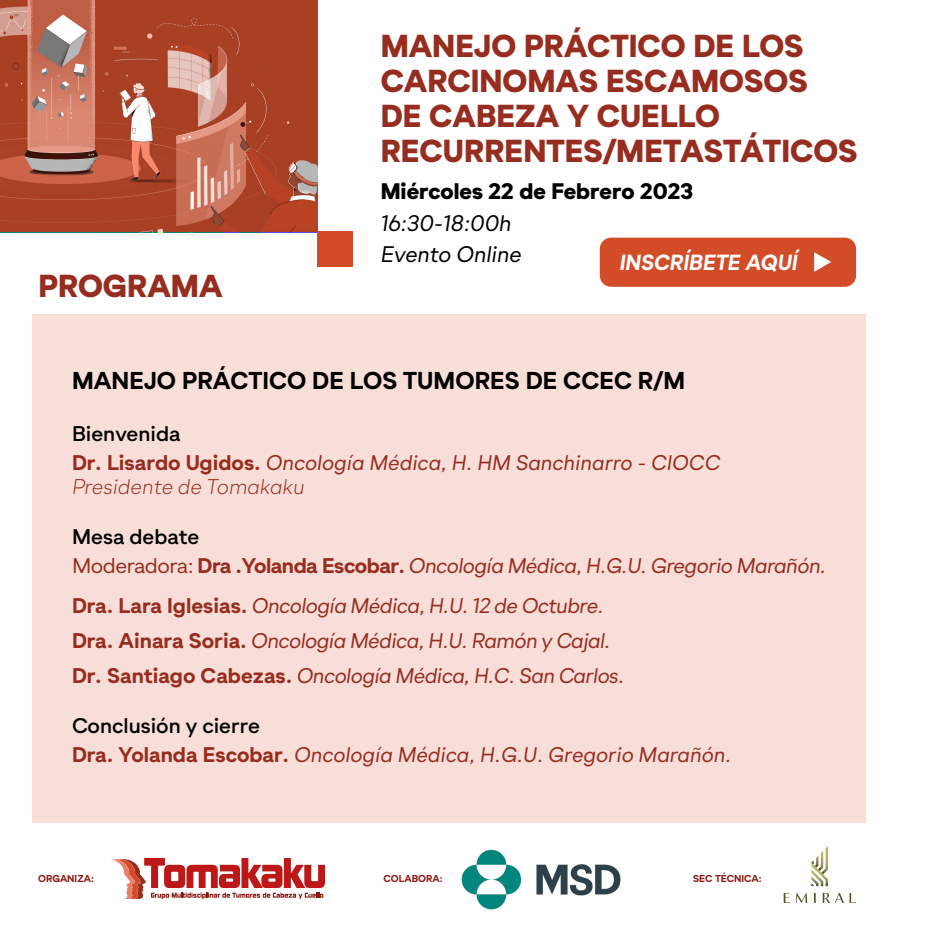
<style>
.page{position:relative;width:939px;height:938px;background:#fff}
.page>*{position:absolute;margin:0;border:0;box-sizing:border-box;transform-origin:0 0}
.t1{font:900 31.75px/34.9px "Gramatika";color:#972d1f}
.t2{font:700 24.38px "Gramatika";color:#000}
.t3{font:900 22.5px "Gramatika";color:#000}
.t4{font:italic 22.5px/31.2px "Gramatika";color:#000}
.t5{font:italic 700 21.88px "Gramatika";color:#fff}
.t6{font:italic 21.25px/34.9px "Gramatika";letter-spacing:-.025em;color:#972d1f}
.t7{font:italic 21.25px/29.4px "Gramatika";color:#972d1f}
.t8{font:italic 300 21.25px "Gramatika";color:#972d1f}
.t9{font:700 10px "Gramatika";color:#8c1913}
.s1{font-weight:500;font-style:normal;color:#000}
.s2{font-weight:700;font-style:normal}
.s3{font-style:normal}
</style>
<div class="page">
<div style="left:32px;top:314px;width:833px;height:508px;background:#f8ded8"></div>
<svg style="left:0;top:0;width:317px;height:232px;background:#b65b44"></svg>
<div style="left:317px;top:231px;width:35px;height:35px;background:#d34c28"></div>
<svg style="left:111px;top:858px;width:214px;height:41px"></svg>
<img style="left:432px;top:822px;width:217px;height:88px">
<svg style="left:796px;top:893px;width:11px;height:9px"></svg>
<svg style="left:822px;top:893px;width:21px;height:9px"></svg>
<svg style="left:783px;top:893px;width:6px;height:10px"></svg>
<svg style="left:849px;top:892px;width:3px;height:10px"></svg>
<svg style="left:811px;top:847px;width:16px;height:39px"></svg>
<div style="left:599px;top:238px;width:256px;height:49px;background:#d34c28;border-radius:11px"></div>
<svg style="left:814px;top:252px;width:16px;height:20px"></svg>
<h1 class="t1" style="left:38px;top:269px;width:185px">PROGRAMA</h1>
<h1 class="t1" style="left:380px;top:29px;width:478px">MANEJO PRÁCTICO DE LOS<br>CARCINOMAS ESCAMOSOS<br>DE CABEZA Y CUELLO<br>RECURRENTES/METASTÁTICOS</h1>
<p class="t3" style="left:380px;top:175px;width:314px">Miércoles 22 de Febrero 2023</p>
<p class="t4" style="left:380px;top:207px;width:142px">16:30-18:00h<br>Evento Online</p>
<p class="t5" style="left:619px;top:247px;width:179px">INSCRÍBETE AQUÍ</p>
<p class="t2" style="left:72px;top:362px;width:614px">MANEJO PRÁCTICO DE LOS TUMORES DE CCEC R/M</p>
<p class="t7" style="left:72px;top:419px;width:649px"><span class="s1">Bienvenida<br></span><span class="s2">Dr. Lisardo Ugidos.</span> Oncología Médica, H. HM Sanchinarro - CIOCC</p>
<p class="t8" style="left:72px;top:470px;width:234px">Presidente de Tomakaku</p>
<p class="t6" style="left:72px;top:522px;width:755px;line-height:29.4px"><span class="s1">Mesa debate<br></span><span class="s3">Moderadora:</span> <span class="s2">Dra .Yolanda Escobar.</span> Oncología Médica, H.G.U. Gregorio Marañón.</p>
<p class="t6" style="left:72px;top:588px;width:554px"><span class="s2">Dra. Lara Iglesias.</span> Oncología Médica, H.U. 12 de Octubre.<br><span class="s2">Dra. Ainara Soria.</span> Oncología Médica, H.U. Ramón y Cajal.<br><span class="s2">Dr. Santiago Cabezas.</span> Oncología Médica, H.C. San Carlos.</p>
<p class="t7" style="left:72px;top:710px;width:661px"><span class="s1">Conclusión y cierre<br></span><span class="s2">Dra. Yolanda Escobar.</span> Oncología Médica, H.G.U. Gregorio Marañón.</p>
<p class="t9" style="left:38px;top:870px;width:57px">ORGANIZA:</p>
<p class="t9" style="left:383px;top:870px;width:61px">COLABORA:</p>
<p class="t9" style="left:692px;top:871px;width:70px">SEC TÉCNICA:</p>
</div>
